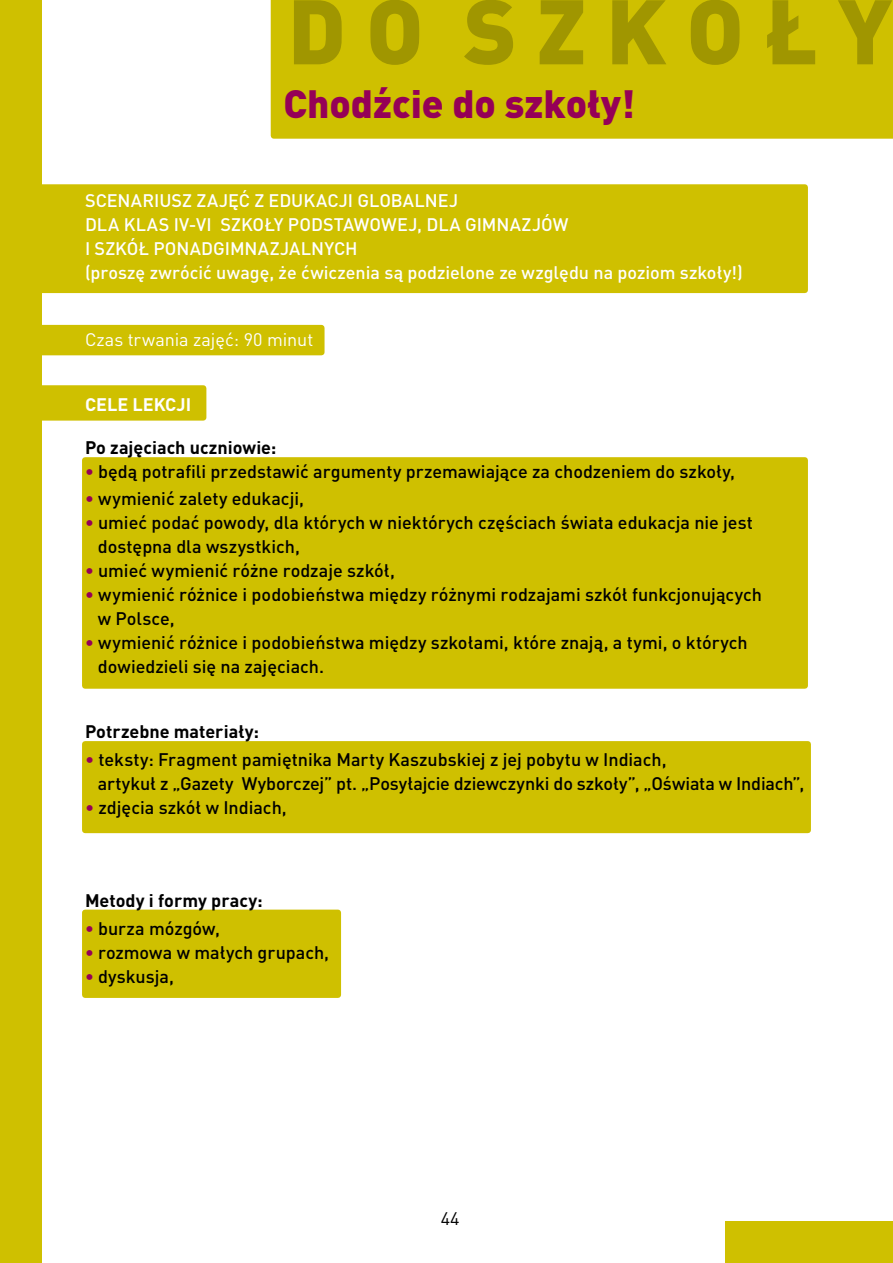
<style>
.page{position:relative;width:893px;height:1263px;background:#fff}
.page>*{position:absolute;margin:0;border:0;box-sizing:border-box;transform-origin:0 0}
.t1{font:900 90px "DIN Pl";color:#a09600}
.t2{font:900 39px "DIN Pl";color:#950057}
.t3{font:500 18px/24px "DIN Pl";color:#000}
.t4{font:500 18px/24px "DIN Pl";color:#fff}
.t5{font:700 18px "DIN Pl";color:#000}
.t6{font:18px "DIN Pl";color:#fff}
.t7{font:700 18px "DIN Pl";color:#fff}
.t8{font:18px "DIN Pl";color:#000}
.s1{font-weight:700;color:#950057}
.s2{color:#950057}
.s3{font-weight:700;color:#970059}
</style>
<div class="page">
<div style="left:35px;top:328px;width:287px;height:24px;background:#cfc000"></div>
<div style="left:32px;top:325px;width:293px;height:30px;border:6px solid #cfc000"></div>
<div style="left:271px;top:0;width:622px;height:139px;background:#cfc000"></div>
<div style="left:0;top:0;width:41px;height:1263px;background:#cfc000"></div>
<div style="left:85px;top:912px;width:253px;height:83px;background:#cfc000"></div>
<div style="left:82px;top:909px;width:259px;height:89px;border:6px solid #cfc000"></div>
<div style="left:85px;top:744px;width:723px;height:86px;background:#cfc000"></div>
<div style="left:82px;top:741px;width:729px;height:92px;border:6px solid #cfc000"></div>
<div style="left:85px;top:460px;width:720px;height:226px;background:#cfc000"></div>
<div style="left:82px;top:457px;width:726px;height:232px;border:6px solid #cfc000"></div>
<div style="left:41px;top:388px;width:162px;height:30px;background:#cfc000"></div>
<div style="left:38px;top:385px;width:168px;height:36px;border:6px solid #cfc000"></div>
<div style="left:41px;top:184px;width:767px;height:109px;background:#cfc000"></div>
<div style="left:725px;top:1222px;width:168px;height:41px;background:#cfc000"></div>
<h1 class="t1" style="left:287px;top:-28px;width:606px">D O S Z K O ¸ Y</h1>
<h2 class="t2" style="left:283px;top:77px;width:353px">Chodźcie do szkoły!</h2>
<p class="t4" style="left:85px;top:187px;width:659px">SCENARIUSZ ZAJĘĆ Z EDUKACJI GLOBALNEJ<br>DLA KLAS IV-VI SZKOŁY PODSTAWOWEJ, DLA GIMNAZJÓW<br>I SZKÓŁ PONADGIMNAZJALNYCH<br>(proszę zwrócić uwagę, że ćwiczenia są podzielone ze względu na poziom szkoły!)</p>
<p class="t6" style="left:85px;top:328px;width:230px">Czas trwania zajęć: 90 minut</p>
<p class="t7" style="left:85px;top:392px;width:108px">CELE LEKCJI</p>
<p class="t5" style="left:85px;top:435px;width:193px">Po zajęciach uczniowie:</p>
<p class="t3" style="left:85px;top:459px;width:652px"><span class="s1">•</span> będą potrafili przedstawić argumenty przemawiające za chodzeniem do szkoły,</p>
<p class="t3" style="left:85px;top:486px;width:220px"><span class="s1">•</span> wymienić zalety edukacji,</p>
<p class="t3" style="left:98px;top:510px;width:657px;text-indent:-13px"><span class="s1">•</span> umieć podać powody, dla których w niektórych częściach świata edukacja nie jest dostępna dla wszystkich,</p>
<p class="t3" style="left:85px;top:558px;width:312px"><span class="s1">•</span> umieć wymienić różne rodzaje szkół,</p>
<p class="t3" style="left:98px;top:582px;width:666px;text-indent:-13px"><span class="s1">•</span> wymienić różnice i podobieństwa między różnymi rodzajami szkół funkcjonujących w Polsce,</p>
<p class="t3" style="left:98px;top:630px;width:651px;text-indent:-13px"><span class="s1">•</span> wymienić różnice i podobieństwa między szkołami, które znają, a tymi, o których dowiedzieli się na zajęciach.</p>
<p class="t5" style="left:85px;top:719px;width:175px">Potrzebne materiały:</p>
<p class="t3" style="left:98px;top:747px;width:708px;text-indent:-13px"><span class="s2">•</span> teksty: Fragment pamiętnika Marty Kaszubskiej z jej pobytu w Indiach,<br>artykuł z „Gazety Wyborczej” pt. „Posyłajcie dziewczynki do szkoły”, „Oświata w Indiach”,</p>
<p class="t3" style="left:85px;top:795px;width:203px"><span class="s2">•</span> zdjęcia szkół w Indiach,</p>
<p class="t5" style="left:85px;top:889px;width:179px">Metody i formy pracy:</p>
<p class="t3" style="left:85px;top:916px;width:136px"><span class="s3">•</span> burza mózgów,</p>
<p class="t3" style="left:85px;top:940px;width:246px"><span class="s1">•</span> rozmowa w małych grupach,</p>
<p class="t3" style="left:85px;top:964px;width:90px"><span class="s1">•</span> dyskusja,</p>
<p class="t8" style="left:441px;top:1207px;width:10px">44</p>
</div>
